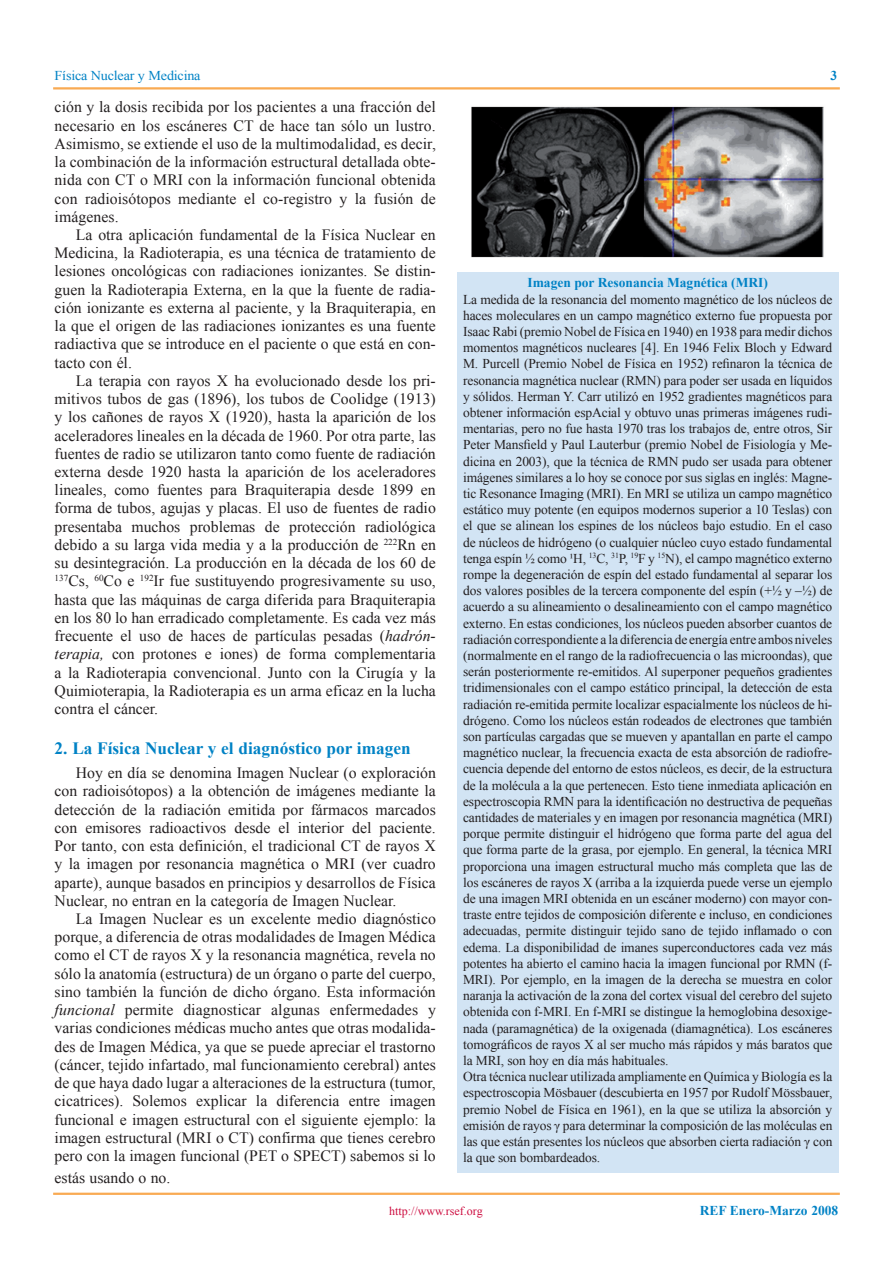
<style>
.page{position:relative;width:893px;height:1263px;background:#fff}
.page>*{position:absolute;margin:0;border:0;box-sizing:border-box;transform-origin:0 0}
.subtitu-1{font:700 17.25px "Times New Roman";color:#0082c5}
.texto_normal{font:15.75px/18.3px "Times New Roman";color:#231f20;text-align:justify}
.figura_descripcion{font:13.5px/16.2px "Times New Roman";letter-spacing:-.01em;color:#231f20;text-align:justify}
.figura_descripcion-2{font:700 13.5px "Times New Roman";color:#0082c5}
.t1{font:13.5px "Times New Roman";letter-spacing:-.015em;color:#0082c5;scale:1.05 1}
.t2{font:12px "Times New Roman";color:#cd0d40}
.s1{font-style:italic}
</style>
<div class="page">
<hr style="left:53px;top:87px;width:787px;height:3px;background:#f9aa53">
<hr style="left:53px;top:1193px;width:787px;height:2px;background:#f9aa53">
<div style="left:457px;top:272px;width:381px;height:900px;background:#d2e4f4"></div>
<img style="left:471px;top:106px;width:353px;height:152px">
<p class="t1" style="left:55px;top:66px;width:140px">Física Nuclear y Medicina</p>
<p class="figura_descripcion-2" style="left:830px;top:66px;width:8px">3</p>
<p class="texto_normal" style="left:55px;top:98px;width:383px">ción y la dosis recibida por los pacientes a una fracción del necesario en los escáneres CT de hace tan sólo un lustro.<br>Asimismo, se extiende el uso de la multimodalidad, es decir, la combinación de la información estructural detallada obte&shy;nida con CT o MRI con la información funcional obtenida con radioisótopos mediante el co-registro y la fusión de imágenes.</p>
<p class="texto_normal" style="left:55px;top:225px;width:383px;text-indent:21px">La otra aplicación fundamental de la Física Nuclear en Medicina, la Radioterapia, es una técnica de tratamiento de lesiones oncológicas con radiaciones ionizantes. Se distin&shy;guen la Radioterapia Externa, en la que la fuente de radia&shy;ción ionizante es externa al paciente, y la Braquiterapia, en la que el origen de las radiaciones ionizantes es una fuente radiactiva que se introduce en el paciente o que está en con&shy;tacto con él.</p>
<p class="texto_normal" style="left:55px;top:371px;width:383px;text-indent:21px">La terapia con rayos X ha evolucionado desde los pri&shy;mitivos tubos de gas (1896), los tubos de Coolidge (1913) y los cañones de rayos X (1920), hasta la aparición de los aceleradores lineales en la década de 1960. Por otra parte, las fuentes de radio se utilizaron tanto como fuente de radiación externa desde 1920 hasta la aparición de los aceleradores lineales, como fuentes para Braquiterapia desde 1899 en forma de tubos, agujas y placas. El uso de fuentes de radio presentaba muchos problemas de protección radiológica debido a su larga vida media y a la producción de <sup>222</sup>Rn en su desintegración. La producción en la década de los 60 de <sup>137</sup>Cs, <sup>60</sup>Co e <sup>192</sup>Ir fue sustituyendo progresivamente su uso, hasta que las máquinas de carga diferida para Braquiterapia en los 80 lo han erradicado completamente. Es cada vez más frecuente el uso de haces de partículas pesadas (<span class="s1">hadrón&shy;terapia,</span> con protones e iones) de forma complementaria a la Radioterapia convencional. Junto con la Cirugía y la Quimioterapia, la Radioterapia es un arma eficaz en la lucha contra el cáncer.</p>
<p class="subtitu-1" style="left:55px;top:736px;width:357px">2. La Física Nuclear y el diagnóstico por imagen</p>
<p class="texto_normal" style="left:55px;top:763px;width:383px;text-indent:21px">Hoy en día se denomina Imagen Nuclear (o exploración con radioisótopos) a la obtención de imágenes mediante la detección de la radiación emitida por fármacos marcados con emisores radioactivos desde el interior del paciente.<br>Por tanto, con esta definición, el tradicional CT de rayos X y la imagen por resonancia magnética o MRI (ver cuadro aparte), aunque basados en principios y desarrollos de Física Nuclear, no entran en la categoría de Imagen Nuclear.</p>
<p class="texto_normal" style="left:55px;top:909px;width:383px;text-indent:21px">La Imagen Nuclear es un excelente medio diagnóstico porque, a diferencia de otras modalidades de Imagen Médica como el CT de rayos X y la resonancia magnética, revela no sólo la anatomía (estructura) de un órgano o parte del cuerpo, sino también la función de dicho órgano. Esta información <span class="s1">funcional</span> permite diagnosticar algunas enfermedades y varias condiciones médicas mucho antes que otras modalida&shy;des de Imagen Médica, ya que se puede apreciar el trastorno (cáncer, tejido infartado, mal funcionamiento cerebral) antes de que haya dado lugar a alteraciones de la estructura (tumor, cicatrices). Solemos explicar la diferencia entre imagen funcional e imagen estructural con el siguiente ejemplo: la imagen estructural (MRI o CT) confirma que tienes cerebro pero con la imagen funcional (PET o SPECT) sabemos si lo</p>
<p class="texto_normal" style="left:55px;top:1168px;width:117px">estás usando o no.</p>
<p class="figura_descripcion-2" style="left:527px;top:273px;width:242px">Imagen por Resonancia Magnética (MRI)</p>
<p class="figura_descripcion" style="left:463px;top:291px;width:371px">La medida de la resonancia del momento magnético de los núcleos de haces moleculares en un campo magnético externo fue propuesta por Isaac Rabi (premio Nobel de Física en 1940) en 1938 para medir dichos momentos magnéticos nucleares [4]. En 1946 Felix Bloch y Edward M. Purcell (Premio Nobel de Física en 1952) refinaron la técnica de resonancia magnética nuclear (RMN) para poder ser usada en líquidos y sólidos. Herman Y. Carr utilizó en 1952 gradientes magnéticos para obtener información espAcial y obtuvo unas primeras imágenes rudi&shy;mentarias, pero no fue hasta 1970 tras los trabajos de, entre otros, Sir Peter Mansfield y Paul Lauterbur (premio Nobel de Fisiología y Me&shy;dicina en 2003), que la técnica de RMN pudo ser usada para obtener imágenes similares a lo hoy se conoce por sus siglas en inglés: Magne&shy;tic Resonance Imaging (MRI). En MRI se utiliza un campo magnético estático muy potente (en equipos modernos superior a 10 Teslas) con el que se alinean los espines de los núcleos bajo estudio. En el caso de núcleos de hidrógeno (o cualquier núcleo cuyo estado fundamental tenga espín ½ como ¹H, <sup>13</sup>C, <sup>31</sup>P, <sup>19</sup>F y <sup>15</sup>N), el campo magnético externo rompe la degeneración de espín del estado fundamental al separar los dos valores posibles de la tercera componente del espín (+½ y –½) de acuerdo a su alineamiento o desalineamiento con el campo magnético externo. En estas condiciones, los núcleos pueden absorber cuantos de radiación correspondiente a la diferencia de energía entre ambos niveles (normalmente en el rango de la radiofrecuencia o las microondas), que serán posteriormente re-emitidos. Al superponer pequeños gradientes tridimensionales con el campo estático principal, la detección de esta radiación re-emitida permite localizar espacialmente los núcleos de hi&shy;drógeno. Como los núcleos están rodeados de electrones que también son partículas cargadas que se mueven y apantallan en parte el campo magnético nuclear, la frecuencia exacta de esta absorción de radiofre&shy;cuencia depende del entorno de estos núcleos, es decir, de la estructura de la molécula a la que pertenecen. Esto tiene inmediata aplicación en espectroscopia RMN para la identificación no destructiva de pequeñas cantidades de materiales y en imagen por resonancia magnética (MRI) porque permite distinguir el hidrógeno que forma parte del agua del que forma parte de la grasa, por ejemplo. En general, la técnica MRI proporciona una imagen estructural mucho más completa que las de los escáneres de rayos X (arriba a la izquierda puede verse un ejemplo de una imagen MRI obtenida en un escáner moderno) con mayor con&shy;traste entre tejidos de composición diferente e incluso, en condiciones adecuadas, permite distinguir tejido sano de tejido inflamado o con edema. La disponibilidad de imanes superconductores cada vez más potentes ha abierto el camino hacia la imagen funcional por RMN (f-MRI). Por ejemplo, en la imagen de la derecha se muestra en color naranja la activación de la zona del cortex visual del cerebro del sujeto obtenida con f-MRI. En f-MRI se distingue la hemoglobina desoxige&shy;nada (paramagnética) de la oxigenada (diamagnética). Los escáneres tomográficos de rayos X al ser mucho más rápidos y más baratos que la MRI, son hoy en día más habituales.</p>
<p class="figura_descripcion" style="left:463px;top:1068px;width:371px">Otra técnica nuclear utilizada ampliamente en Química y Biología es la espectroscopia Mösbauer (descubierta en 1957 por Rudolf Mössbauer, premio Nobel de Física en 1961), en la que se utiliza la absorción y emisión de rayos γ para determinar la composición de las moléculas en las que están presentes los núcleos que absorben cierta radiación γ con la que son bombardeados.</p>
<p class="t2" style="left:389px;top:1202px;width:95px">http://www.rsef.org</p>
<p class="figura_descripcion-2" style="left:700px;top:1201px;width:140px">REF Enero-Marzo 2008</p>
</div>
